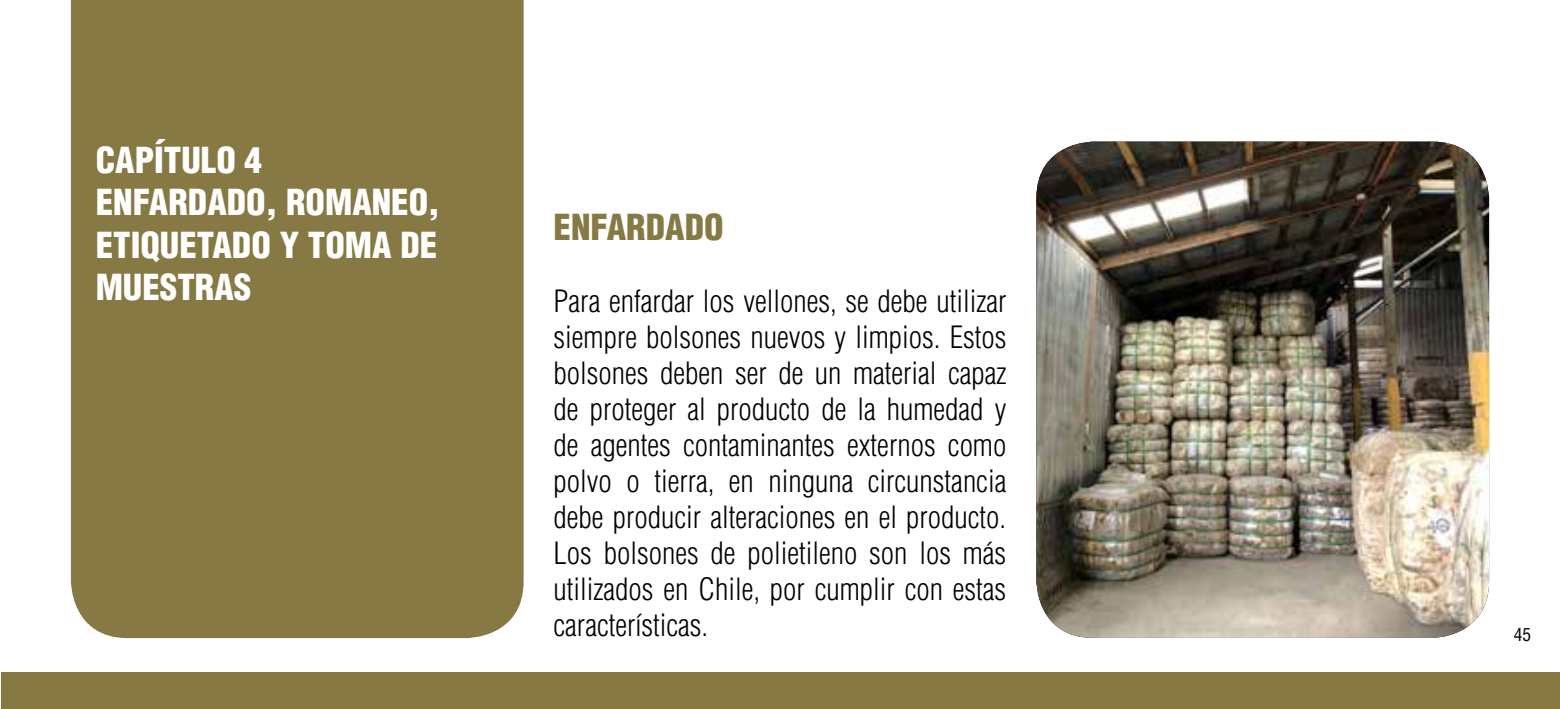
<style>
.page{position:relative;width:1560px;height:709px;background:#fff}
.page>*{position:absolute;margin:0;border:0;box-sizing:border-box;transform-origin:0 0}
.t1{font:900 condensed 35px/42px "Helvetica LT Std";color:#fff}
.t2{font:900 condensed 35px "Helvetica LT Std";color:#867943}
.t3{font:300 condensed 30px/36px "Helvetica LT Std";color:#000;text-align:justify}
.t4{font:condensed 17.5px "Helvetica LT Std";color:#000}
</style>
<div class="page">
<div style="left:71px;top:0;width:452px;height:638px;background:#867943"></div>
<img style="left:1036px;top:142px;width:452px;height:496px">
<div style="left:2px;top:672px;width:1557px;height:37px;background:#867943"></div>
<p class="t1" style="left:96px;top:139px;width:346px">CAPÍTULO 4<br>ENFARDADO, ROMANEO,<br>ETIQUETADO Y TOMA DE<br>MUESTRAS</p>
<p class="t2" style="left:553px;top:205px;width:171px">ENFARDADO</p>
<p class="t3" style="left:553px;top:282px;width:454px">Para enfardar los vellones, se debe utilizar siempre bolsones nuevos y limpios. Estos bolsones deben ser de un material capaz de proteger al producto de la humedad y de agentes contaminantes externos como polvo o tierra, en ninguna circunstancia debe producir alteraciones en el producto.<br>Los bolsones de polietileno son los más utilizados en Chile, por cumplir con estas características.</p>
<p class="t4" style="left:1513px;top:623px;width:19px">45</p>
</div>
